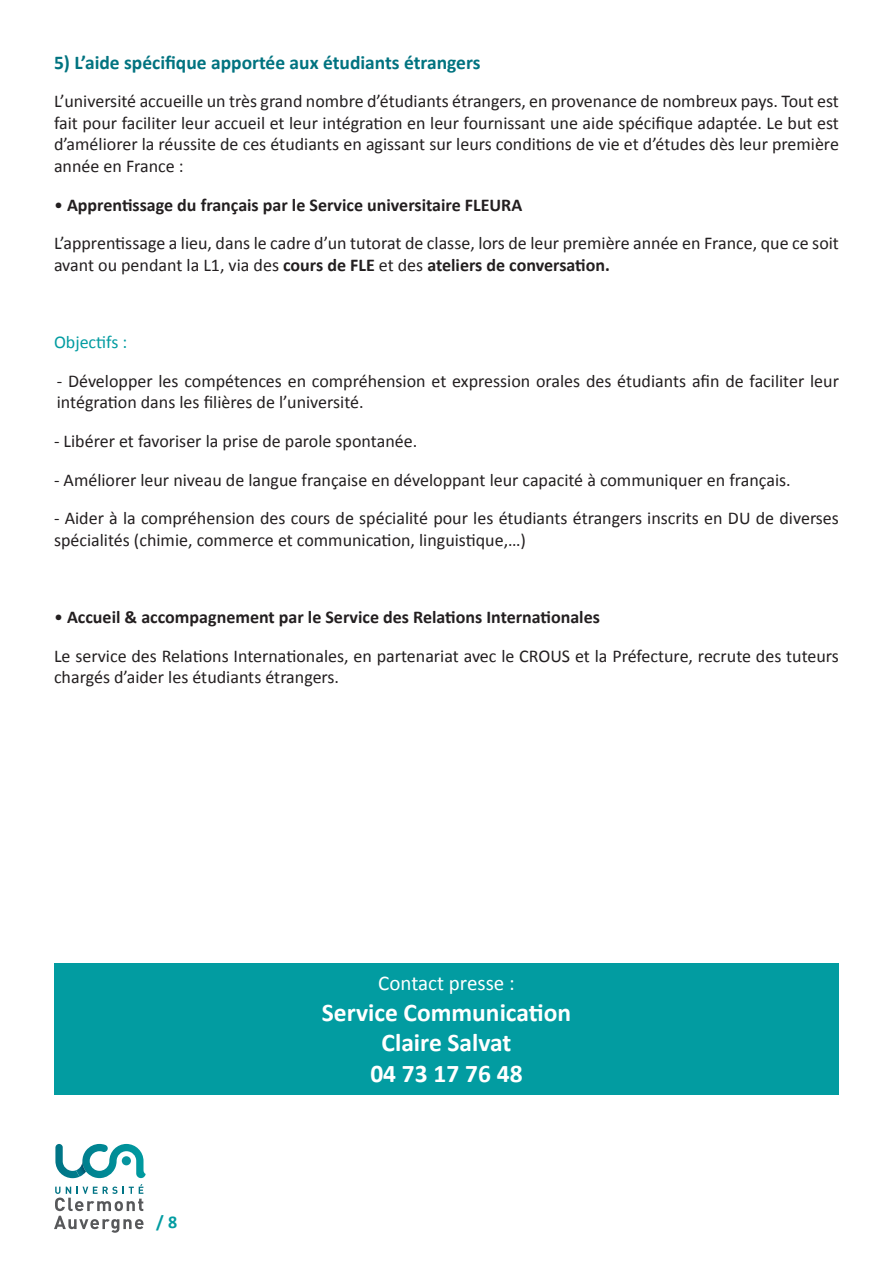
<style>
.page{position:relative;width:893px;height:1263px;background:#fff}
.page>*{position:absolute;margin:0;border:0;box-sizing:border-box;transform-origin:0 0}
.t1{font:700 25.5px/30.6px "Calibri";color:#fff;text-align:center}
.t2{font:21px "Calibri";color:#fff}
.t3{font:700 19.5px "Calibri";color:#007380}
.t4{font:18px/21.6px "Calibri";color:#231f20}
.t5{font:700 18px "Calibri";color:#231f20}
.t6{font:18px "Calibri";color:#029ca1}
.t7{font:700 18px "Calibri";color:#029ca1}
.s1{font-weight:700}
.s2{font-weight:400}
</style>
<div class="page">
<svg style="left:54px;top:1184px;width:90px;height:49px"></svg>
<svg style="left:55px;top:1144px;width:91px;height:34px"></svg>
<img style="left:76px;top:1161px;width:10px;height:16px">
<div style="left:54px;top:963px;width:785px;height:132px;background:#029ca1"></div>
<p class="t3" style="left:54px;top:50px;width:428px">5) L’aide spécifique apportée aux étudiants étrangers</p>
<p class="t4" style="left:54px;top:91px;width:786px;text-align:justify">L’université accueille un très grand nombre d’étudiants étrangers, en provenance de nombreux pays. Tout est fait pour faciliter leur accueil et leur intégration en leur fournissant une aide spécifique adaptée. Le but est d’améliorer la réussite de ces étudiants en agissant sur leurs conditions de vie et d’études dès leur première année en France :</p>
<p class="t4" style="left:54px;top:185px;width:786px;line-height:38.5px">• <span class="s1">Apprentissage du français par le Service universitaire FLEURA<br></span>L’apprentissage a lieu, dans le cadre d’un tutorat de classe, lors de leur première année en France, que ce soit</p>
<p class="t5" style="left:54px;top:253px;width:557px"><span class="s2">avant ou pendant la L1, via des</span> cours de FLE <span class="s2">et des</span> ateliers de conversation.</p>
<p class="t6" style="left:54px;top:331px;width:75px">Objectifs :</p>
<p class="t4" style="left:57px;top:370px;width:784px">- Développer les compétences en compréhension et expression orales des étudiants afin de faciliter leur intégration dans les filières de l’université.</p>
<p class="t4" style="left:54px;top:430px;width:365px">- Libérer et favoriser la prise de parole spontanée.</p>
<p class="t4" style="left:54px;top:469px;width:738px">- Améliorer leur niveau de langue française en développant leur capacité à communiquer en français.</p>
<p class="t4" style="left:54px;top:507px;width:786px">- Aider à la compréhension des cours de spécialité pour les étudiants étrangers inscrits en DU de diverses spécialités (chimie, commerce et communication, linguistique,…)</p>
<p class="t4" style="left:54px;top:598px;width:786px;line-height:38.5px">• <span class="s1">Accueil &amp; accompagnement par le Service des Relations Internationales<br></span>Le service des Relations Internationales, en partenariat avec le CROUS et la Préfecture, recrute des tuteurs</p>
<p class="t4" style="left:54px;top:666px;width:287px">chargés d’aider les étudiants étrangers.</p>
<p class="t7" style="left:156px;top:1210px;width:22px">/ 8</p>
<p class="t2" style="left:378px;top:970px;width:138px">Contact presse :</p>
<h1 class="t1" style="left:322px;top:997px;width:251px">Service Communication<br>Claire Salvat<br>04 73 17 76 48</h1>
</div>
